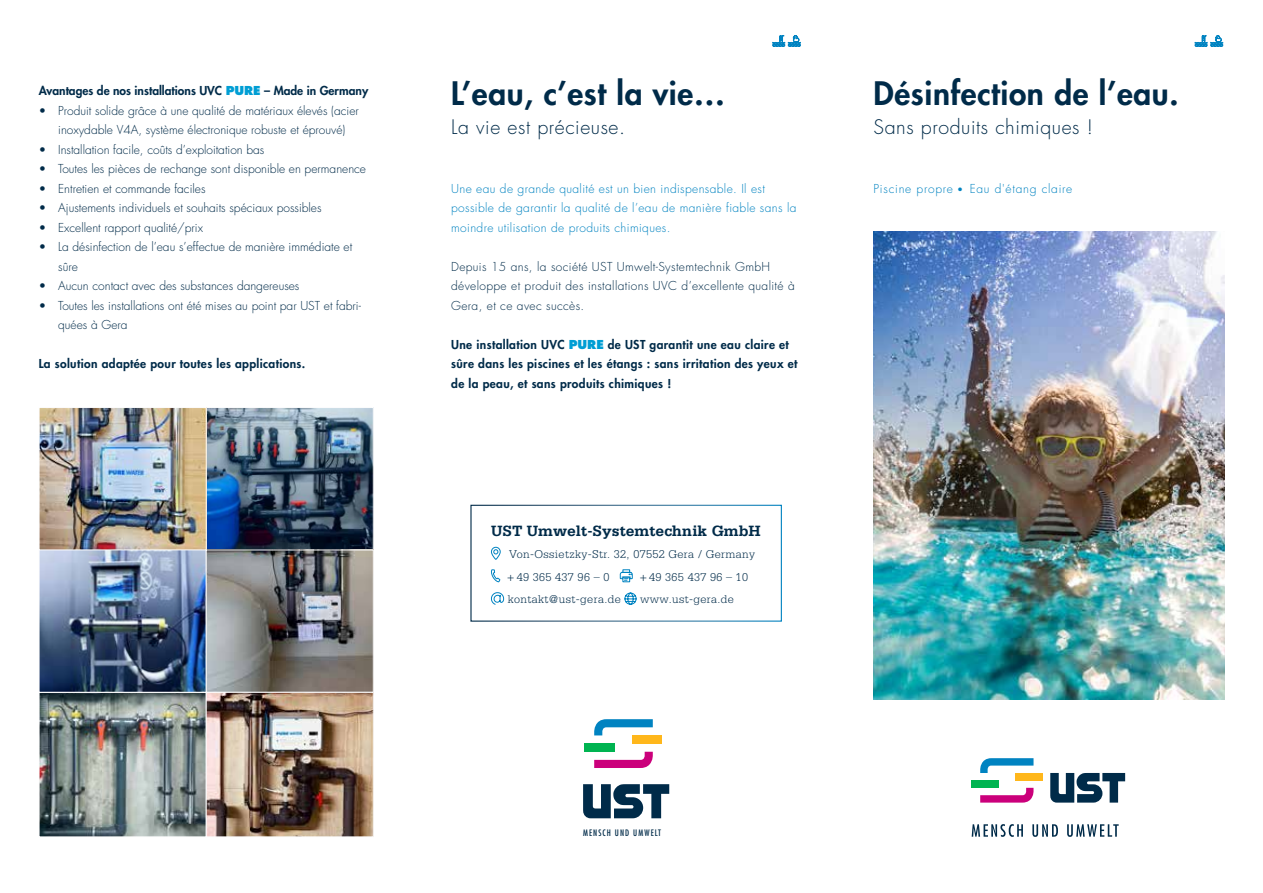
<style>
.page{position:relative;width:1263px;height:893px;background:#fff}
.page>*{position:absolute;margin:0;border:0;box-sizing:border-box;transform-origin:0 0}
.t1{font:800 31.5px "Futura Std";letter-spacing:.02em;color:#002b49}
.t2{font:300 19.5px "Futura Std";letter-spacing:.03em;color:#002b49}
.t3{font:700 15.75px "Serifa Std";color:#002b49}
.t4{font:300 12px/19.5px "Futura Std";color:#002b49}
.t5{font:800 12px/19.5px "Futura Std";letter-spacing:.03em;color:#002b49}
.t6{font:300 12px/19.5px "Futura Std";letter-spacing:.03em;color:#0083c1}
.t7{font:300 12px/19.5px "Futura Std";letter-spacing:.03em;color:#002b49}
.t8{font:300 12px/22.5px "Serifa Std";letter-spacing:.03em;color:#002b49}
.t9{font:800 12px "Futura Std";color:#002b49}
.t10{font:300 12px "Futura Std";letter-spacing:.06em;color:#0083c1}
.t11{font:condensed 8.7px "Futura Std";letter-spacing:.125em;color:#002b49}
.s1{color:#009ed4}
.s2{font-size:9.75px}
</style>
<div class="page">
<img style="left:41px;top:409px;width:331px;height:426px">
<div style="left:39px;top:549px;width:168px;height:144px;border:1px solid #fdfdfe"></div>
<div style="left:206px;top:407px;width:168px;height:143px;border:1px solid #fdfdfe"></div>
<div style="left:39px;top:692px;width:168px;height:145px;border:1px solid #fdfdfe"></div>
<div style="left:206px;top:550px;width:168px;height:143px;border:1px solid #fdfdfe"></div>
<div style="left:39px;top:407px;width:168px;height:143px;border:1px solid #fdfdfe"></div>
<img style="left:874px;top:232px;width:350px;height:468px">
<div style="left:206px;top:692px;width:168px;height:145px;border:1px solid #fdfdfe"></div>
<svg style="left:772px;top:35px;width:29px;height:11px"></svg>
<svg style="left:1195px;top:35px;width:28px;height:11px"></svg>
<svg style="left:972px;top:824px;width:147px;height:13px"></svg>
<svg style="left:1050px;top:773px;width:75px;height:30px"></svg>
<svg style="left:980px;top:788px;width:53px;height:15px"></svg>
<svg style="left:980px;top:758px;width:53px;height:15px"></svg>
<div style="left:1015px;top:773px;width:27px;height:7px;background:#ffb71b"></div>
<div style="left:971px;top:780px;width:28px;height:8px;background:#00b451"></div>
<svg style="left:583px;top:784px;width:86px;height:34px"></svg>
<svg style="left:594px;top:752px;width:59px;height:16px"></svg>
<svg style="left:594px;top:719px;width:59px;height:16px"></svg>
<div style="left:632px;top:735px;width:30px;height:9px;background:#ffb71b"></div>
<div style="left:584px;top:744px;width:30px;height:8px;background:#00b451"></div>
<svg style="left:491px;top:546px;width:10px;height:14px"></svg>
<svg style="left:491px;top:569px;width:10px;height:14px"></svg>
<svg style="left:619px;top:569px;width:14px;height:13px"></svg>
<svg style="left:491px;top:592px;width:13px;height:13px"></svg>
<svg style="left:624px;top:592px;width:13px;height:13px"></svg>
<div style="left:470px;top:505px;width:312px;height:117px;border:1px solid #fff"></div>
<p class="t9" style="left:39px;top:83px;width:331px">Avantages de nos installations UVC <span class="s1">PURE</span> – Made in Germany</p>
<p class="t4" style="left:39px;top:101px;width:322px;text-align:center">• Produit solide grâce à une qualité de matériaux élevés (acier inoxydable V4A, système électronique robuste et éprouvé)</p>
<p class="t4" style="left:39px;top:140px;width:227px">• Installation facile, coûts d’exploitation bas</p>
<p class="t4" style="left:39px;top:159px;width:329px">• Toutes les pièces de rechange sont disponible en permanence</p>
<p class="t4" style="left:39px;top:179px;width:168px">• Entretien et commande faciles</p>
<p class="t4" style="left:39px;top:198px;width:284px">• Ajustements individuels et souhaits spéciaux possibles</p>
<p class="t4" style="left:39px;top:218px;width:166px">• Excellent rapport qualité/prix</p>
<p class="t4" style="left:58px;top:237px;width:295px;text-indent:-20px">• La désinfection de l’eau s’effectue de manière immédiate et sûre</p>
<p class="t4" style="left:39px;top:276px;width:262px">• Aucun contact avec des substances dangereuses</p>
<p class="t4" style="left:58px;top:296px;width:304px;text-indent:-20px">• Toutes les installations ont été mises au point par UST et fabri&shy;quées à Gera</p>
<p class="t5" style="left:39px;top:354px;width:268px">La solution adaptée pour toutes les applications.</p>
<h1 class="t1" style="left:451px;top:73px;width:276px">L’eau, c’est la vie…</h1>
<h2 class="t2" style="left:451px;top:115px;width:176px">La vie est précieuse.</h2>
<p class="t6" style="left:451px;top:179px;width:347px">Une eau de grande qualité est un bien indispensable. Il est possible de garantir la qualité de l’eau de manière fiable sans la moindre utilisation de produits chimiques.</p>
<p class="t7" style="left:451px;top:257px;width:345px">Depuis 15 ans, la société UST Umwelt-Systemtechnik GmbH développe et produit des installations UVC d’excellente qualité à<br>Gera, et ce avec succès.</p>
<p class="t5" style="left:451px;top:334px;width:348px">Une installation UVC <span class="s1">PURE</span> de UST garantit une eau claire et sûre dans les piscines et les étangs : sans irritation des yeux et de la peau, et sans produits chimiques !</p>
<h3 class="t3" style="left:491px;top:521px;width:271px">UST Umwelt-Systemtechnik GmbH</h3>
<p class="t8" style="left:507px;top:543px;width:249px">Von-Ossietzky-Str. 32, 07552 Gera / Germany + 49 365 437 96 – 0</p>
<p class="t8" style="left:640px;top:566px;width:110px">+ 49 365 437 96 – 10</p>
<p class="t8" style="left:508px;top:588px;width:115px">kontakt@ust-gera.de</p>
<p class="t8" style="left:640px;top:588px;width:95px">www.ust-gera.de</p>
<h1 class="t1" style="left:873px;top:73px;width:306px">Désinfection de l’eau.</h1>
<h2 class="t2" style="left:873px;top:115px;width:221px">Sans produits chimiques !</h2>
<p class="t10" style="left:873px;top:181px;width:200px">Piscine propre <span class="s2">•</span> Eau d'étang claire</p>
<p class="t11" style="left:583px;top:828px;width:79px">MENSCH UND UMWELT</p>
</div>
